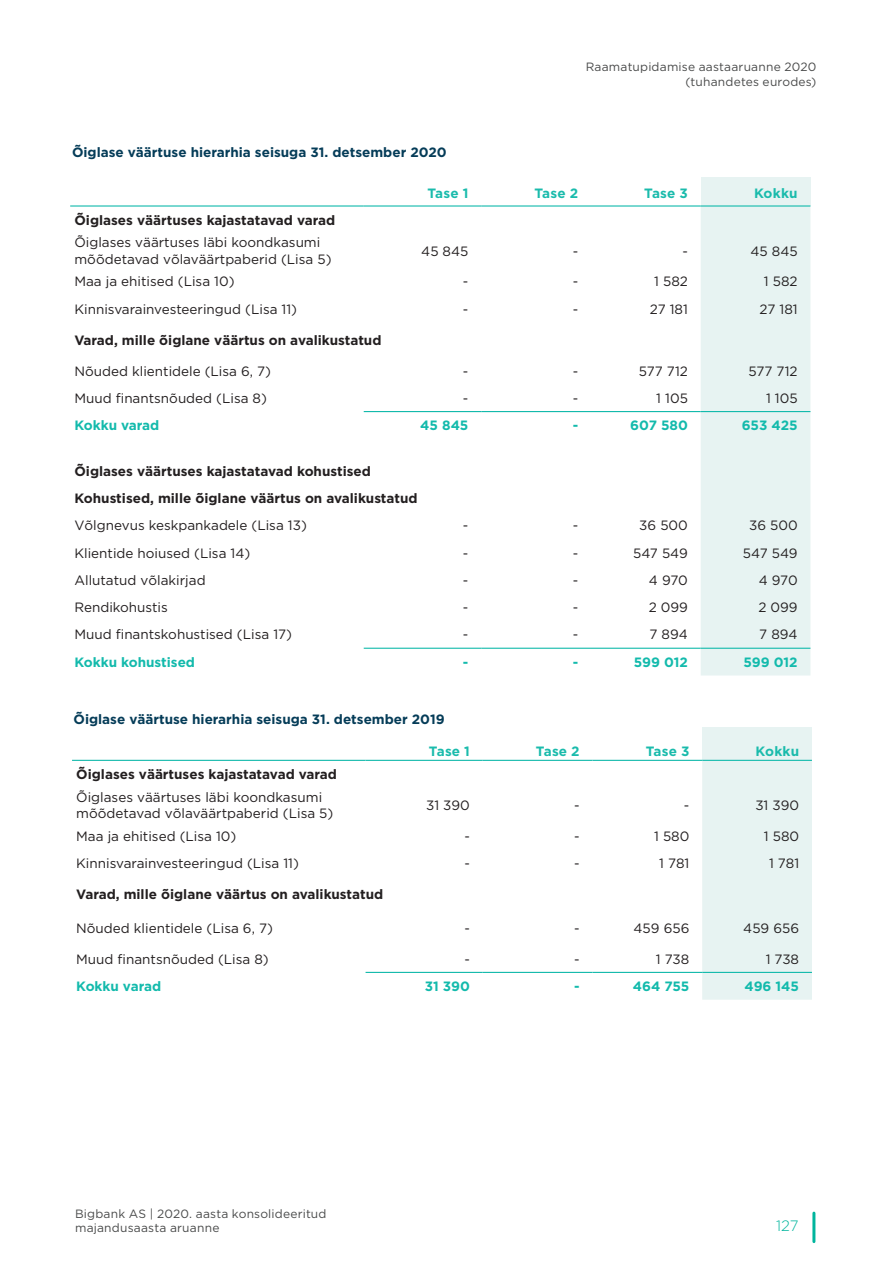
<style>
.page{position:relative;width:893px;height:1263px;background:#fff}
.page>*{position:absolute;margin:0;border:0;box-sizing:border-box;transform-origin:0 0}
.t1{font:300 15px "Gotham Pro";color:#00b59d}
.t2{font:13.5px/16.2px "Gotham Pro";color:#231f20}
.t3{font:700 13.5px/27.3px "Gotham Pro";color:#231f20}
.t4{font:700 13.5px "Gotham Pro";color:#053c58}
.t5{font:700 13.5px "Gotham Pro";color:#13baac}
.t6{font:700 13.5px "Gotham Pro";letter-spacing:.015em;color:#1abbac}
.t7{font:12px/14.4px "Gotham";letter-spacing:.015em;color:#494a4a;text-align:right}
</style>
<div class="page">
<hr style="left:812px;top:1213px;width:3px;height:28px;background:#00b59d">
<div style="left:702px;top:727px;width:110px;height:33px;background:#e7f3f2"></div>
<div style="left:702px;top:761px;width:110px;height:239px;background:#e7f3f2"></div>
<hr style="left:483px;top:760px;width:109px;height:1px;background:#13baac">
<hr style="left:592px;top:760px;width:110px;height:1px;background:#13baac">
<hr style="left:72px;top:760px;width:294px;height:1px;background:#13baac">
<hr style="left:483px;top:972px;width:109px;height:1px;background:#13baac">
<hr style="left:592px;top:972px;width:110px;height:1px;background:#13baac">
<hr style="left:702px;top:760px;width:110px;height:1px;background:#13baac">
<hr style="left:702px;top:972px;width:110px;height:1px;background:#13baac">
<hr style="left:366px;top:760px;width:117px;height:1px;background:#13baac">
<hr style="left:366px;top:972px;width:117px;height:1px;background:#13baac">
<div style="left:701px;top:178px;width:109px;height:28px;background:#e7f3f2"></div>
<div style="left:701px;top:207px;width:109px;height:468px;background:#e7f3f2"></div>
<hr style="left:481px;top:205px;width:110px;height:2px;background:#13baac">
<hr style="left:591px;top:205px;width:110px;height:2px;background:#13baac">
<hr style="left:70px;top:205px;width:294px;height:2px;background:#13baac">
<hr style="left:481px;top:411px;width:110px;height:1px;background:#13baac">
<hr style="left:591px;top:411px;width:110px;height:1px;background:#13baac">
<hr style="left:701px;top:205px;width:109px;height:2px;background:#13baac">
<hr style="left:701px;top:411px;width:109px;height:1px;background:#13baac">
<hr style="left:701px;top:648px;width:109px;height:1px;background:#13baac">
<hr style="left:364px;top:205px;width:117px;height:2px;background:#13baac">
<hr style="left:364px;top:411px;width:117px;height:1px;background:#13baac">
<hr style="left:591px;top:648px;width:110px;height:1px;background:#13baac">
<hr style="left:481px;top:648px;width:110px;height:1px;background:#13baac">
<hr style="left:364px;top:648px;width:117px;height:1px;background:#13baac">
<p class="t4" style="left:72px;top:144px;width:376px">Õiglase väärtuse hierarhia seisuga 31. detsember 2020</p>
<p class="t7" style="left:586px;top:60px;width:232px">Raamatupidamise aastaaruanne 2020 (tuhandetes eurodes)</p>
<p class="t6" style="left:427px;top:185px;width:43px">Tase 1</p>
<p class="t6" style="left:534px;top:185px;width:45px">Tase 2</p>
<p class="t6" style="left:644px;top:185px;width:45px">Tase 3</p>
<p class="t6" style="left:754px;top:185px;width:45px">Kokku</p>
<p class="t3" style="left:74px;top:206px;width:262px">Õiglases väärtuses kajastatavad varad</p>
<p class="t2" style="left:74px;top:234px;width:259px">Õiglases väärtuses läbi koondkasumi mõõdetavad võlaväärtpaberid (Lisa 5)</p>
<p class="t2" style="left:421px;top:243px;width:49px">45 845</p>
<p class="t2" style="left:573px;top:243px;width:7px">-</p>
<p class="t2" style="left:682px;top:243px;width:7px">-</p>
<p class="t2" style="left:750px;top:243px;width:49px">45 845</p>
<p class="t2" style="left:74px;top:273px;width:162px">Maa ja ehitised (Lisa 10)</p>
<p class="t2" style="left:463px;top:273px;width:7px">-</p>
<p class="t2" style="left:573px;top:273px;width:7px">-</p>
<p class="t2" style="left:654px;top:273px;width:35px">1 582</p>
<p class="t2" style="left:764px;top:273px;width:35px">1 582</p>
<p class="t2" style="left:74px;top:301px;width:224px">Kinnisvarainvesteeringud (Lisa 11)</p>
<p class="t2" style="left:463px;top:301px;width:7px">-</p>
<p class="t2" style="left:573px;top:301px;width:7px">-</p>
<p class="t2" style="left:650px;top:301px;width:40px">27 181</p>
<p class="t2" style="left:759px;top:301px;width:40px">27 181</p>
<p class="t3" style="left:74px;top:326px;width:309px">Varad, mille õiglane väärtus on avalikustatud</p>
<p class="t2" style="left:74px;top:363px;width:198px">Nõuded klientidele (Lisa 6, 7)</p>
<p class="t2" style="left:463px;top:363px;width:7px">-</p>
<p class="t2" style="left:573px;top:363px;width:7px">-</p>
<p class="t2" style="left:639px;top:363px;width:51px">577 712</p>
<p class="t2" style="left:749px;top:363px;width:51px">577 712</p>
<p class="t2" style="left:74px;top:390px;width:194px">Muud finantsnõuded (Lisa 8)</p>
<p class="t2" style="left:463px;top:390px;width:7px">-</p>
<p class="t2" style="left:573px;top:390px;width:7px">-</p>
<p class="t2" style="left:656px;top:390px;width:33px">1 105</p>
<p class="t2" style="left:766px;top:390px;width:33px">1 105</p>
<p class="t5" style="left:74px;top:417px;width:86px">Kokku varad</p>
<p class="t5" style="left:420px;top:417px;width:50px">45 845</p>
<p class="t5" style="left:573px;top:417px;width:7px">-</p>
<p class="t5" style="left:630px;top:417px;width:59px">607 580</p>
<p class="t5" style="left:742px;top:417px;width:58px">653 425</p>
<p class="t3" style="left:74px;top:457px;width:345px">Õiglases väärtuses kajastatavad kohustised<br>Kohustised, mille õiglane väärtus on avalikustatud</p>
<p class="t2" style="left:74px;top:517px;width:234px">Võlgnevus keskpankadele (Lisa 13)</p>
<p class="t2" style="left:463px;top:517px;width:7px">-</p>
<p class="t2" style="left:573px;top:517px;width:7px">-</p>
<p class="t2" style="left:639px;top:517px;width:50px">36 500</p>
<p class="t2" style="left:749px;top:517px;width:50px">36 500</p>
<p class="t2" style="left:74px;top:545px;width:177px">Klientide hoiused (Lisa 14)</p>
<p class="t2" style="left:463px;top:545px;width:7px">-</p>
<p class="t2" style="left:573px;top:545px;width:7px">-</p>
<p class="t2" style="left:633px;top:545px;width:56px">547 549</p>
<p class="t2" style="left:743px;top:545px;width:56px">547 549</p>
<p class="t2" style="left:74px;top:572px;width:133px">Allutatud võlakirjad</p>
<p class="t2" style="left:463px;top:572px;width:7px">-</p>
<p class="t2" style="left:573px;top:572px;width:7px">-</p>
<p class="t2" style="left:649px;top:572px;width:40px">4 970</p>
<p class="t2" style="left:759px;top:572px;width:40px">4 970</p>
<p class="t2" style="left:74px;top:599px;width:95px">Rendikohustis</p>
<p class="t2" style="left:463px;top:599px;width:7px">-</p>
<p class="t2" style="left:573px;top:599px;width:7px">-</p>
<p class="t2" style="left:649px;top:599px;width:41px">2 099</p>
<p class="t2" style="left:758px;top:599px;width:41px">2 099</p>
<p class="t2" style="left:74px;top:627px;width:219px">Muud finantskohustised (Lisa 17)</p>
<p class="t2" style="left:463px;top:627px;width:7px">-</p>
<p class="t2" style="left:573px;top:627px;width:7px">-</p>
<p class="t2" style="left:650px;top:627px;width:40px">7 894</p>
<p class="t2" style="left:759px;top:627px;width:40px">7 894</p>
<p class="t5" style="left:74px;top:654px;width:122px">Kokku kohustised</p>
<p class="t5" style="left:463px;top:654px;width:7px">-</p>
<p class="t5" style="left:573px;top:654px;width:7px">-</p>
<p class="t5" style="left:634px;top:654px;width:56px">599 012</p>
<p class="t5" style="left:743px;top:654px;width:56px">599 012</p>
<p class="t4" style="left:74px;top:712px;width:373px">Õiglase väärtuse hierarhia seisuga 31. detsember 2019</p>
<p class="t6" style="left:429px;top:743px;width:43px">Tase 1</p>
<p class="t6" style="left:536px;top:743px;width:45px">Tase 2</p>
<p class="t6" style="left:646px;top:743px;width:45px">Tase 3</p>
<p class="t6" style="left:756px;top:743px;width:45px">Kokku</p>
<p class="t3" style="left:76px;top:760px;width:262px">Õiglases väärtuses kajastatavad varad</p>
<p class="t2" style="left:76px;top:789px;width:259px">Õiglases väärtuses läbi koondkasumi mõõdetavad võlaväärtpaberid (Lisa 5)</p>
<p class="t2" style="left:426px;top:797px;width:45px">31 390</p>
<p class="t2" style="left:574px;top:797px;width:7px">-</p>
<p class="t2" style="left:684px;top:797px;width:7px">-</p>
<p class="t2" style="left:755px;top:797px;width:45px">31 390</p>
<p class="t2" style="left:76px;top:828px;width:162px">Maa ja ehitised (Lisa 10)</p>
<p class="t2" style="left:464px;top:828px;width:7px">-</p>
<p class="t2" style="left:574px;top:828px;width:7px">-</p>
<p class="t2" style="left:654px;top:828px;width:37px">1 580</p>
<p class="t2" style="left:764px;top:828px;width:37px">1 580</p>
<p class="t2" style="left:76px;top:855px;width:224px">Kinnisvarainvesteeringud (Lisa 11)</p>
<p class="t2" style="left:464px;top:855px;width:7px">-</p>
<p class="t2" style="left:574px;top:855px;width:7px">-</p>
<p class="t2" style="left:659px;top:855px;width:32px">1 781</p>
<p class="t2" style="left:769px;top:855px;width:32px">1 781</p>
<p class="t3" style="left:76px;top:880px;width:309px">Varad, mille õiglane väärtus on avalikustatud</p>
<p class="t2" style="left:76px;top:920px;width:198px">Nõuded klientidele (Lisa 6, 7)</p>
<p class="t2" style="left:464px;top:920px;width:7px">-</p>
<p class="t2" style="left:574px;top:920px;width:7px">-</p>
<p class="t2" style="left:634px;top:920px;width:57px">459 656</p>
<p class="t2" style="left:743px;top:920px;width:57px">459 656</p>
<p class="t2" style="left:76px;top:951px;width:194px">Muud finantsnõuded (Lisa 8)</p>
<p class="t2" style="left:464px;top:951px;width:7px">-</p>
<p class="t2" style="left:574px;top:951px;width:7px">-</p>
<p class="t2" style="left:656px;top:951px;width:35px">1 738</p>
<p class="t2" style="left:766px;top:951px;width:35px">1 738</p>
<p class="t5" style="left:76px;top:978px;width:86px">Kokku varad</p>
<p class="t5" style="left:425px;top:978px;width:47px">31 390</p>
<p class="t5" style="left:574px;top:978px;width:7px">-</p>
<p class="t5" style="left:633px;top:978px;width:58px">464 755</p>
<p class="t5" style="left:744px;top:978px;width:56px">496 145</p>
<p class="t7" style="left:75px;top:1206px;width:253px;text-align:left">Bigbank AS | 2020. aasta konsolideeritud majandusaasta aruanne</p>
<p class="t1" style="left:776px;top:1218px;width:24px">127</p>
</div>
